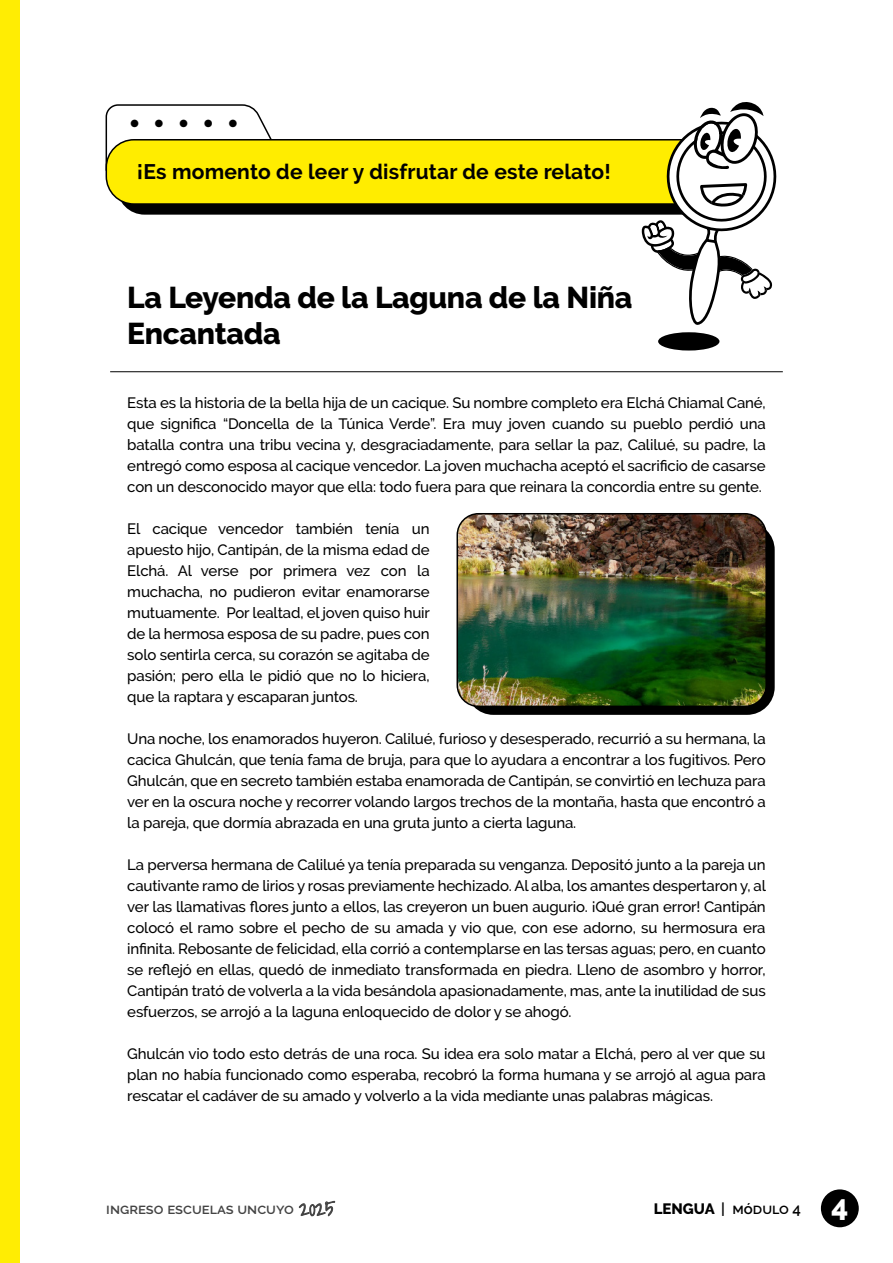
<style>
.page{position:relative;width:893px;height:1263px;background:#fff}
.page>*{position:absolute;margin:0;border:0;box-sizing:border-box;transform-origin:0 0}
.t1{font:700 36px "Raleway";color:#000}
.t2{font:800 30px/36px "Raleway";letter-spacing:-.01em;color:#000}
.t3{font:700 21px "Raleway";letter-spacing:.01em;color:#000}
.t4{font:500 15px/21px "Raleway";letter-spacing:-.01em;color:#000;text-align:justify}
.t5{font:600 15px "Raleway";color:#444}
.t6{font:600 15px "Raleway";color:#000}
.s1{font-family:"Shadows Into";font-weight:300;font-size:21px}
.s2{font-weight:800}
.s3{font-weight:800;font-size:29.25px;color:#fff}
</style>
<div class="page">
<div style="left:0;top:0;width:20px;height:1263px;background:#ffed00"></div>
<div style="left:821px;top:1189px;width:38px;height:38px;background:#000;border-radius:50%"></div>
<svg style="left:299px;top:1201px;width:36px;height:15px"></svg>
<div style="left:117px;top:150px;width:635px;height:65px;background:#000;border-radius:28px"></div>
<svg style="left:105px;top:104px;width:167px;height:68px"></svg>
<div style="left:106px;top:140px;width:635px;height:64px;background:#ffed00;border-radius:28px"></div>
<div style="left:106px;top:139px;width:636px;height:66px;border:2px solid #000;border-radius:28px"></div>
<div style="left:466px;top:522px;width:309px;height:193px;background:#000;border-radius:28px"></div>
<hr style="left:110px;top:371px;width:673px;height:1px;background:#000">
<div style="left:658px;top:332px;width:61px;height:18px;background:#000;border-radius:50%"></div>
<svg style="left:642px;top:102px;width:135px;height:223px"></svg>
<img style="left:459px;top:516px;width:305px;height:188px">
<div style="left:456px;top:513px;width:311px;height:194px;border:2px solid #000;border-radius:21px"></div>
<h1 class="t1" style="left:128px;top:103px;width:113px">• • • • •</h1>
<h3 class="t3" style="left:137px;top:159px;width:475px">¡Es momento de leer y disfrutar de este relato!</h3>
<h2 class="t2" style="left:127px;top:280px;width:507px">La Leyenda de la Laguna de la Niña<br>Encantada</h2>
<p class="t4" style="left:127px;top:392px;width:640px">Esta es la historia de la bella hija de un cacique. Su nombre completo era Elchá Chiamal Cané, que significa “Doncella de la Túnica Verde”. Era muy joven cuando su pueblo perdió una batalla contra una tribu vecina y, desgraciadamente, para sellar la paz, Calilué, su padre, la entregó como esposa al cacique vencedor. La joven muchacha aceptó el sacrificio de casarse con un desconocido mayor que ella: todo fuera para que reinara la concordia entre su gente.</p>
<p class="t4" style="left:127px;top:518px;width:304px">El cacique vencedor también tenía un apuesto hijo, Cantipán, de la misma edad de Elchá. Al verse por primera vez con la muchacha, no pudieron evitar enamorarse mutuamente. Por lealtad, el joven quiso huir de la hermosa esposa de su padre, pues con solo sentirla cerca, su corazón se agitaba de pasión; pero ella le pidió que no lo hiciera, que la raptara y escaparan juntos.</p>
<p class="t4" style="left:127px;top:728px;width:640px">Una noche, los enamorados huyeron. Calilué, furioso y desesperado, recurrió a su hermana, la cacica Ghulcán, que tenía fama de bruja, para que lo ayudara a encontrar a los fugitivos. Pero Ghulcán, que en secreto también estaba enamorada de Cantipán, se convirtió en lechuza para ver en la oscura noche y recorrer volando largos trechos de la montaña, hasta que encontró a la pareja, que dormía abrazada en una gruta junto a cierta laguna.</p>
<p class="t4" style="left:127px;top:854px;width:640px">La perversa hermana de Calilué ya tenía preparada su venganza. Depositó junto a la pareja un cautivante ramo de lirios y rosas previamente hechizado. Al alba, los amantes despertaron y, al ver las llamativas flores junto a ellos, las creyeron un buen augurio. ¡Qué gran error! Cantipán colocó el ramo sobre el pecho de su amada y vio que, con ese adorno, su hermosura era infinita. Rebosante de felicidad, ella corrió a contemplarse en las tersas aguas; pero, en cuanto se reflejó en ellas, quedó de inmediato transformada en piedra. Lleno de asombro y horror, Cantipán trató de volverla a la vida besándola apasionadamente, mas, ante la inutilidad de sus esfuerzos, se arrojó a la laguna enloquecido de dolor y se ahogó.</p>
<p class="t4" style="left:127px;top:1043px;width:640px">Ghulcán vio todo esto detrás de una roca. Su idea era solo matar a Elchá, pero al ver que su plan no había funcionado como esperaba, recobró la forma humana y se arrojó al agua para rescatar el cadáver de su amado y volverlo a la vida mediante unas palabras mágicas.</p>
<p class="t5" style="left:106px;top:1200px;width:230px">ingreso escuelas uncuyo <span class="s1">2025</span></p>
<p class="t6" style="left:654px;top:1200px;width:196px"><span class="s2">LENGUA</span> | módulo 4 <span class="s3">4</span></p>
</div>
